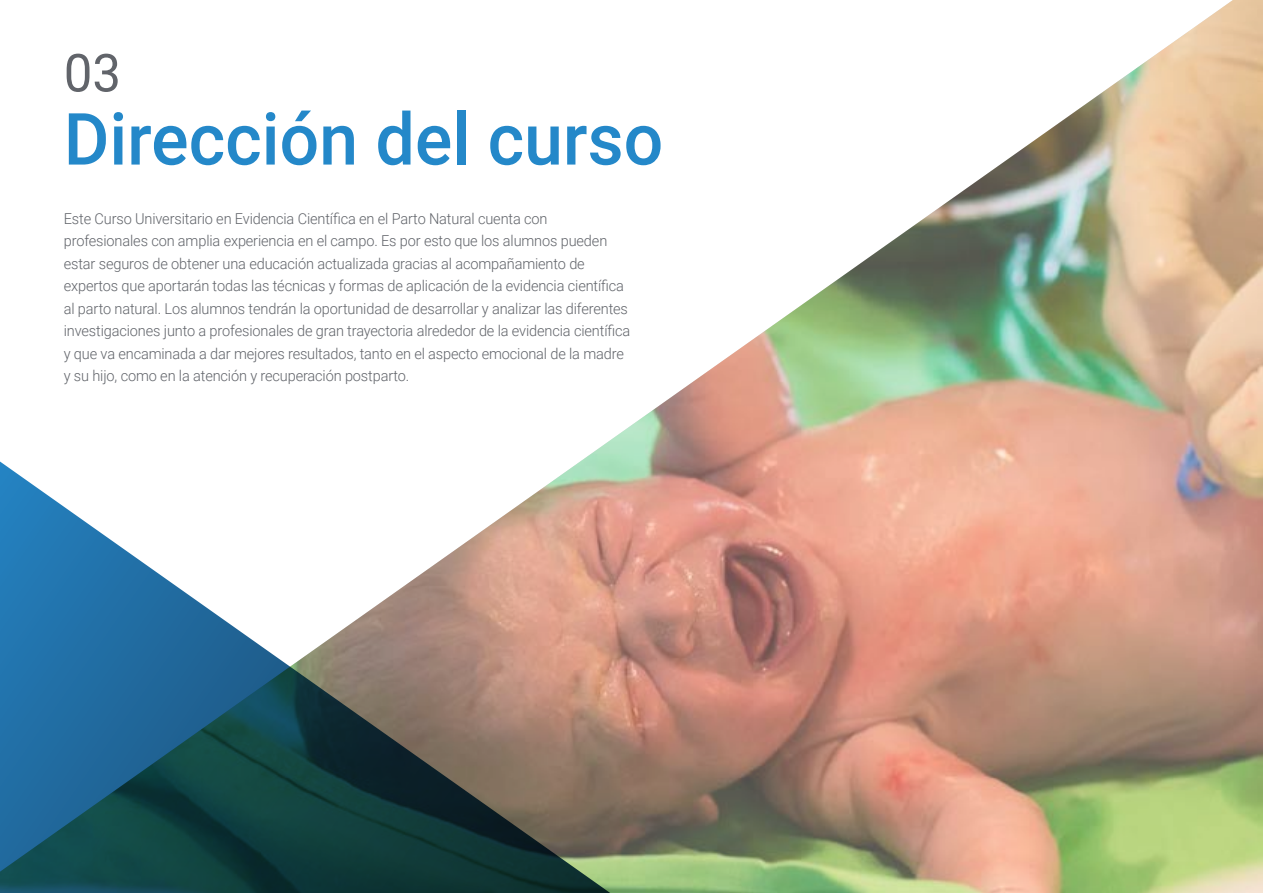
<style>
.page{position:relative;width:1263px;height:893px;background:#fff}
.page>*{position:absolute;margin:0;border:0;box-sizing:border-box;transform-origin:0 0}
.t1{font:500 72px "Roboto";color:#2488c9}
.t2{font:52.5px "Roboto";color:#61646a}
.t3{font:300 15px/22.5px "Roboto";letter-spacing:-.01em;color:#61646a}
</style>
<div class="page">
<img style="left:602px;top:0;width:661px;height:893px">
<svg style="left:0;top:446px;width:640px;height:447px"></svg>
<h2 class="t2" style="left:64px;top:36px;width:59px">03</h2>
<h1 class="t1" style="left:64px;top:89px;width:601px">Dirección del curso</h1>
<p class="t3" style="left:64px;top:207px;width:568px">Este Curso Universitario en Evidencia Científica en el Parto Natural cuenta con profesionales con amplia experiencia en el campo. Es por esto que los alumnos pueden estar seguros de obtener una educación actualizada gracias al acompañamiento de expertos que aportarán todas las técnicas y formas de aplicación de la evidencia científica al parto natural. Los alumnos tendrán la oportunidad de desarrollar y analizar las diferentes investigaciones junto a profesionales de gran trayectoria alrededor de la evidencia científica y que va encaminada a dar mejores resultados, tanto en el aspecto emocional de la madre y su hijo, como en la atención y recuperación postparto.</p>
</div>
